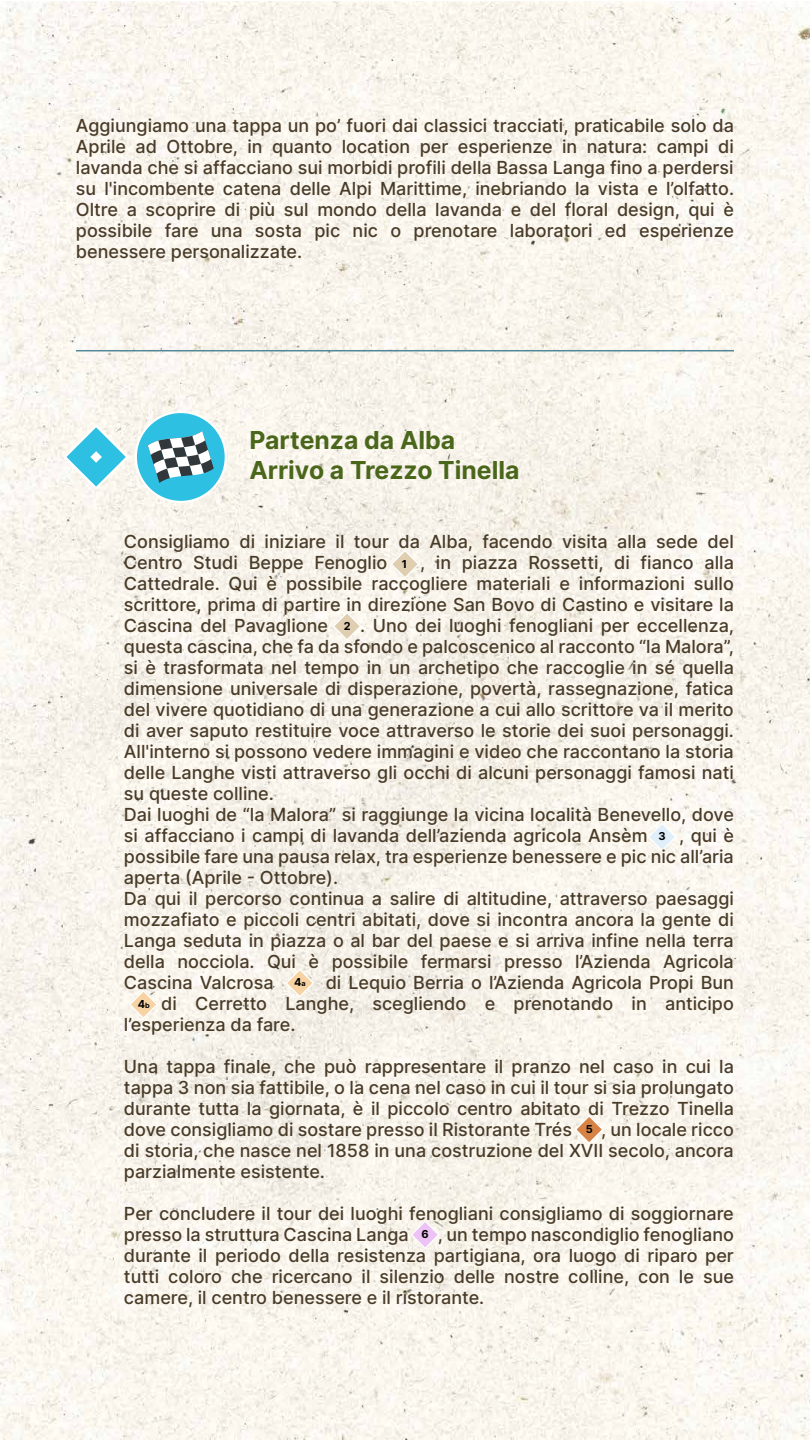
<style>
.page{position:relative;width:810px;height:1440px;background:#fff}
.page>*{position:absolute;margin:0;border:0;box-sizing:border-box;transform-origin:0 0}
.t1{font:700 24.75px/30px "Inter";color:#4a661b}
.t2{font:500 18px/21px "Inter";color:#493b28;text-align:justify}
.t3{font:700 10.95px "Inter";color:#000}
.s1{font-size:7.2px}
</style>
<div class="page">
<img style="left:0;top:2px;width:810px;height:1438px">
<hr style="left:76px;top:350px;width:658px;height:1px;background:#538898">
<div style="left:136px;top:412px;width:90px;height:90px;background:#2dc0e2;border-radius:50%"></div>
<div style="left:135px;top:411px;width:92px;height:92px;border:2px solid #fff;border-radius:50%"></div>
<svg style="left:148px;top:431px;width:66px;height:52px"></svg>
<svg style="left:62px;top:423px;width:68px;height:68px"></svg>
<svg style="left:390px;top:549px;width:30px;height:30px"></svg>
<svg style="left:332px;top:611px;width:30px;height:31px"></svg>
<svg style="left:647px;top:822px;width:30px;height:30px"></svg>
<svg style="left:574px;top:1114px;width:30px;height:31px"></svg>
<svg style="left:410px;top:1220px;width:30px;height:30px"></svg>
<svg style="left:285px;top:968px;width:30px;height:30px"></svg>
<svg style="left:128px;top:989px;width:31px;height:31px"></svg>
<p class="t2" style="left:76px;top:114px;width:660px">Aggiungiamo una tappa un po’ fuori dai classici tracciati, praticabile solo da Aprile ad Ottobre, in quanto location per esperienze in natura: campi di lavanda che si affacciano sui morbidi profili della Bassa Langa fino a perdersi su l'incombente catena delle Alpi Marittime, inebriando la vista e l’olfatto.<br>Oltre a scoprire di più sul mondo della lavanda e del floral design, qui è possibile fare una sosta pic nic o prenotare laboratori ed esperienze benessere personalizzate.</p>
<h1 class="t1" style="left:249px;top:424px;width:272px">Partenza da Alba<br>Arrivo a Trezzo Tinella</h1>
<p class="t2" style="left:124px;top:530px;width:612px">Consigliamo di iniziare il tour da Alba, facendo visita alla sede del<br>Centro Studi Beppe Fenoglio</p>
<p class="t2" style="left:124px;top:551px;width:611px;text-indent:296px">, in piazza Rossetti, di fianco alla Cattedrale. Qui è possibile raccogliere materiali e informazioni sullo scrittore, prima di partire in direzione San Bovo di Castino e visitare la Cascina del Pavaglione</p>
<p class="t3" style="left:402px;top:555px;width:7px">1</p>
<p class="t2" style="left:124px;top:614px;width:612px;text-align:left;text-indent:236px">. Uno dei luoghi fenogliani per eccellenza, questa cascina, che fa da sfondo e palcoscenico al racconto “la Malora”, si è trasformata nel tempo in un archetipo che raccoglie in sé quella dimensione universale di disperazione, povertà, rassegnazione, fatica del vivere quotidiano di una generazione a cui allo scrittore va il merito di aver saputo restituire voce attraverso le storie dei suoi personaggi.<br>All'interno si possono vedere immagini e video che raccontano la storia delle Langhe visti attraverso gli occhi di alcuni personaggi famosi nati su queste colline.<br>Dai luoghi de “la Malora” si raggiunge la vicina località Benevello, dove si affacciano i campi di lavanda dell’azienda agricola Ansèm</p>
<p class="t3" style="left:344px;top:617px;width:8px">2</p>
<p class="t2" style="left:124px;top:824px;width:612px;text-align:left;text-indent:555px">, qui è possibile fare una pausa relax, tra esperienze benessere e pic nic all’aria aperta (Aprile - Ottobre).<br>Da qui il percorso continua a salire di altitudine, attraverso paesaggi mozzafiato e piccoli centri abitati, dove si incontra ancora la gente di Langa seduta in piazza o al bar del paese e si arriva infine nella terra della nocciola. Qui è possibile fermarsi presso l’Azienda Agricola Cascina Valcrosa</p>
<p class="t3" style="left:659px;top:828px;width:9px">3</p>
<p class="t2" style="left:326px;top:971px;width:410px">di Lequio Berria o l’Azienda Agricola Propi Bun</p>
<p class="t2" style="left:161px;top:992px;width:574px">di Cerretto Langhe, scegliendo e prenotando in anticipo</p>
<p class="t2" style="left:124px;top:1013px;width:173px">l’esperienza da fare.</p>
<p class="t2" style="left:124px;top:1055px;width:612px">Una tappa finale, che può rappresentare il pranzo nel caso in cui la tappa 3 non sia fattibile, o la cena nel caso in cui il tour si sia prolungato durante tutta la giornata, è il piccolo centro abitato di Trezzo Tinella dove consigliamo di sostare presso il Ristorante Trés</p>
<p class="t3" style="left:294px;top:974px;width:13px">4<span class="s1">a</span></p>
<p class="t3" style="left:138px;top:996px;width:13px">4<span class="s1">b</span></p>
<p class="t2" style="left:124px;top:1118px;width:612px;text-indent:477px">, un locale ricco di storia, che nasce nel 1858 in una costruzione del XVII secolo, ancora parzialmente esistente.</p>
<p class="t2" style="left:124px;top:1202px;width:611px">Per concludere il tour dei luoghi fenogliani consigliamo di soggiornare presso la struttura Cascina Langa</p>
<p class="t3" style="left:586px;top:1121px;width:9px">5</p>
<p class="t2" style="left:124px;top:1223px;width:611px;text-indent:314px">, un tempo nascondiglio fenogliano durante il periodo della resistenza partigiana, ora luogo di riparo per tutti coloro che ricercano il silenzio delle nostre colline, con le sue camere, il centro benessere e il ristorante.</p>
<p class="t3" style="left:422px;top:1226px;width:9px">6</p>
</div>
